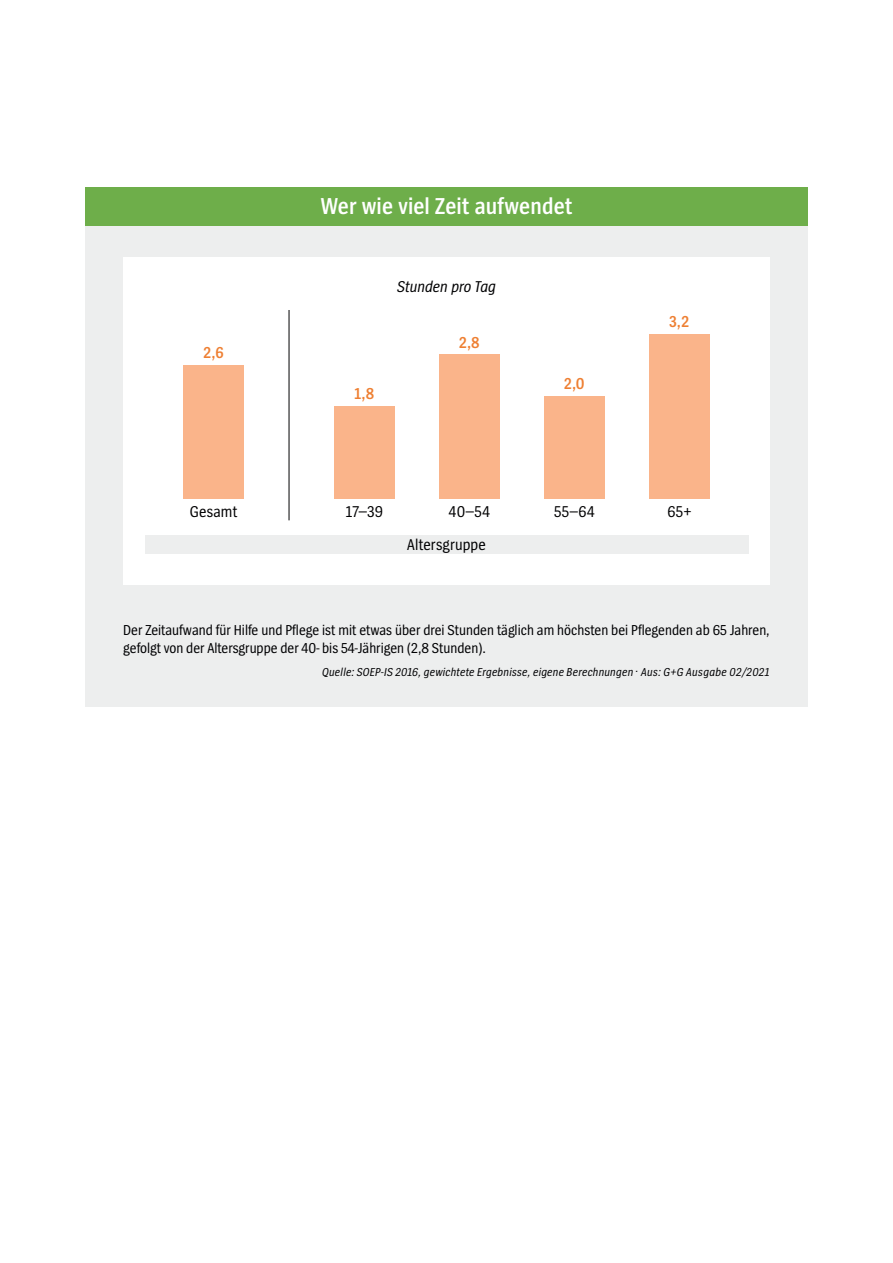
<style>
.page{position:relative;width:893px;height:1263px;background:#fff}
.page>*{position:absolute;margin:0;border:0;box-sizing:border-box;transform-origin:0 0}
.t1{font:600 24px "Spiegel Cd";letter-spacing:.005em;color:#fff}
.t2{font:600 16.5px "Spiegel Cd";color:#ee7f32}
.t3{font:16.35px "Spiegel Cd";letter-spacing:.01em;color:#000002}
.t4{font:italic 16.35px "Spiegel Cd";letter-spacing:.005em;color:#000002}
.t5{font:15px/18px "Spiegel Cd";color:#000002}
.t6{font:italic 12px "Spiegel Cd";letter-spacing:.02em;color:#000002}
</style>
<div class="page">
<div style="left:85px;top:224px;width:723px;height:483px;background:#edeeee"></div>
<div style="left:123px;top:257px;width:647px;height:328px;background:#fff"></div>
<div style="left:85px;top:187px;width:723px;height:38px;background:#6eae4a"></div>
<div style="left:145px;top:535px;width:603px;height:18px;background:#edeeee"></div>
<hr style="left:289px;top:310px;width:1px;height:210px;background:#000002">
<div style="left:184px;top:365px;width:60px;height:134px;background:#fab48a"></div>
<div style="left:334px;top:406px;width:60px;height:93px;background:#fab48a"></div>
<div style="left:439px;top:355px;width:60px;height:144px;background:#fab48a"></div>
<div style="left:544px;top:396px;width:60px;height:103px;background:#fab48a"></div>
<div style="left:649px;top:334px;width:60px;height:165px;background:#fab48a"></div>
<h1 class="t1" style="left:321px;top:193px;width:253px">Wer wie viel Zeit aufwendet</h1>
<p class="t2" style="left:204px;top:344px;width:22px">2,6</p>
<p class="t3" style="left:190px;top:503px;width:49px">Gesamt</p>
<p class="t2" style="left:355px;top:385px;width:21px">1,8</p>
<p class="t4" style="left:397px;top:277px;width:100px">Stunden pro Tag</p>
<p class="t2" style="left:459px;top:333px;width:22px">2,8</p>
<p class="t3" style="left:346px;top:503px;width:38px">17–39</p>
<p class="t3" style="left:449px;top:503px;width:43px">40–54</p>
<p class="t3" style="left:407px;top:536px;width:80px">Altersgruppe</p>
<p class="t2" style="left:564px;top:375px;width:22px">2,0</p>
<p class="t3" style="left:554px;top:503px;width:42px">55–64</p>
<p class="t2" style="left:670px;top:313px;width:21px">3,2</p>
<p class="t3" style="left:667px;top:503px;width:26px">65+</p>
<p class="t5" style="left:123px;top:621px;width:648px">Der Zeitaufwand für Hilfe und Pflege ist mit etwas über drei Stunden täglich am höchsten bei Pflegenden ab 65 Jahren, gefolgt von der Altersgruppe der 40- bis 54-Jährigen (2,8 Stunden).</p>
<p class="t6" style="left:322px;top:665px;width:449px">Quelle: SOEP-IS 2016, gewichtete Ergebnisse, eigene Berechnungen . Aus: G+G Ausgabe 02/2021</p>
</div>
